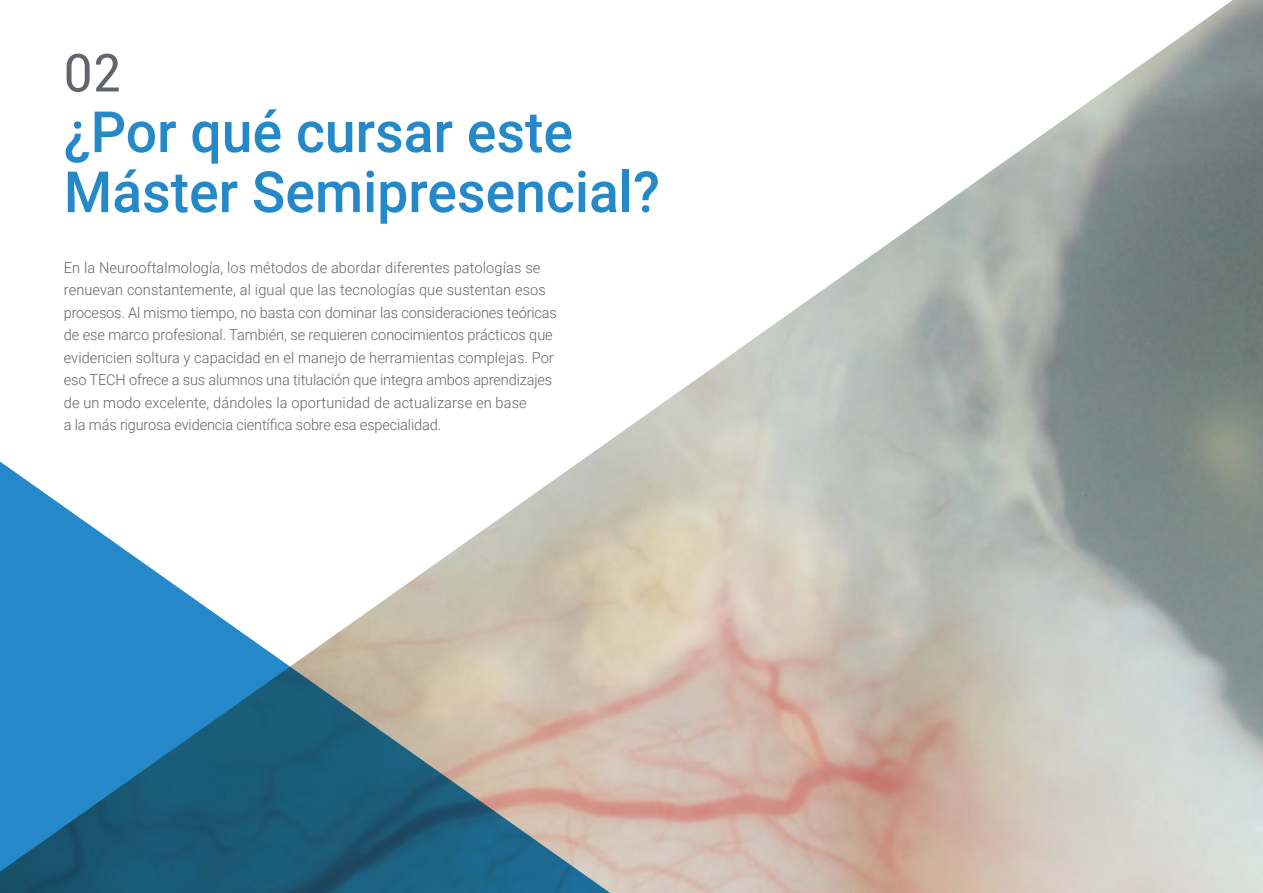
<style>
.page{position:relative;width:1263px;height:893px;background:#fff}
.page>*{position:absolute;margin:0;border:0;box-sizing:border-box;transform-origin:0 0}
.t1{font:500 57px/60px "Roboto";color:#2488c9}
.t2{font:52.5px "Roboto";color:#61646a}
.t3{font:300 15px/22.5px "Roboto";letter-spacing:-.005em;color:#61646a}
</style>
<div class="page">
<img style="left:602px;top:0;width:661px;height:893px">
<svg style="left:0;top:446px;width:640px;height:447px"></svg>
<h2 class="t2" style="left:64px;top:36px;width:59px">02</h2>
<h1 class="t1" style="left:64px;top:100px;width:597px">¿Por qué cursar este<br>Máster Semipresencial?</h1>
<p class="t3" style="left:64px;top:255px;width:495px">En la Neurooftalmología, los métodos de abordar diferentes patologías se renuevan constantemente, al igual que las tecnologías que sustentan esos procesos. Al mismo tiempo, no basta con dominar las consideraciones teóricas de ese marco profesional. También, se requieren conocimientos prácticos que evidencien soltura y capacidad en el manejo de herramientas complejas. Por eso TECH ofrece a sus alumnos una titulación que integra ambos aprendizajes de un modo excelente, dándoles la oportunidad de actualizarse en base<br>a la más rigurosa evidencia científica sobre esa especialidad.</p>
</div>
